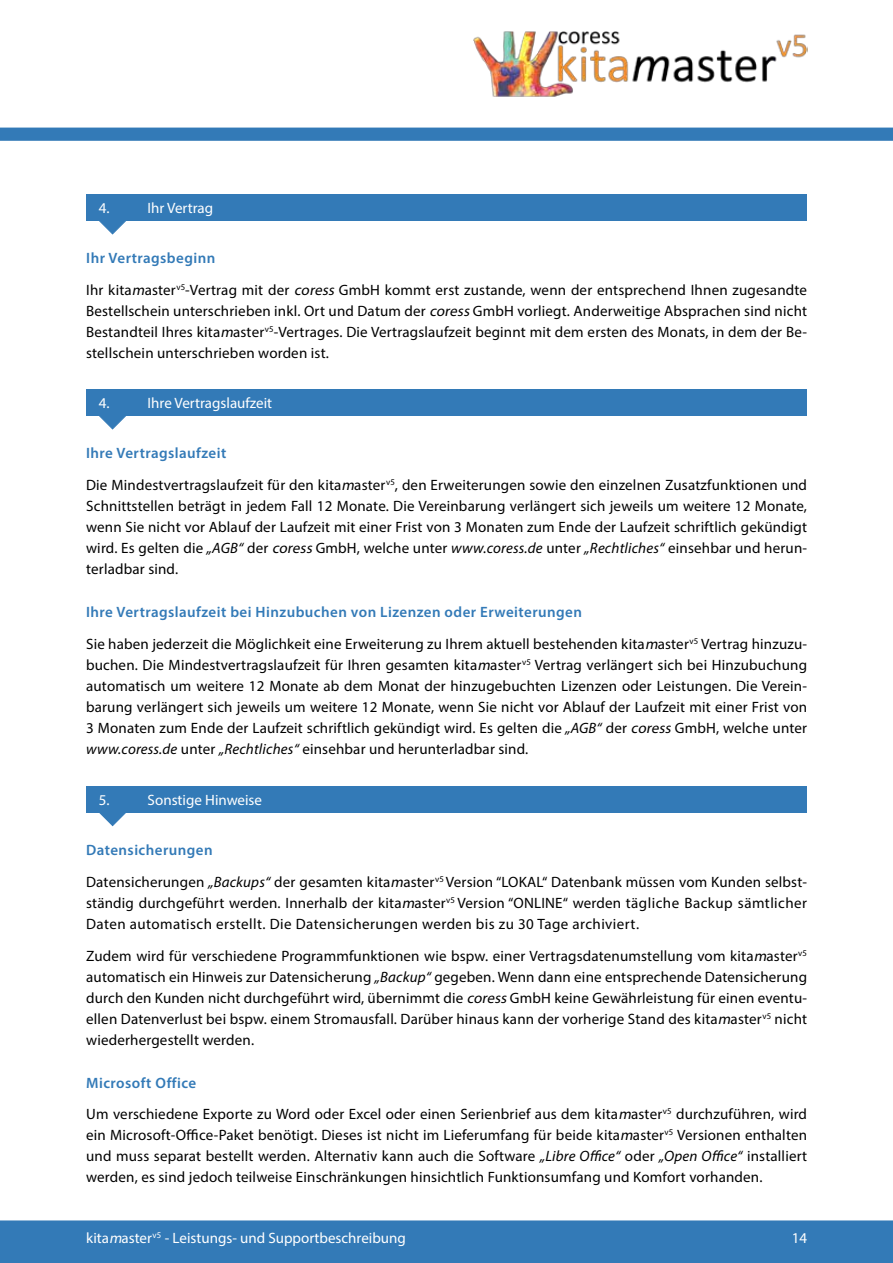
<style>
.page{position:relative;width:893px;height:1263px;background:#fff}
.page>*{position:absolute;margin:0;border:0;box-sizing:border-box;transform-origin:0 0}
.t1{font:15px/21px "Myriad Pro";letter-spacing:.01em;color:#000;text-align:justify}
.t2{font:600 15px "Myriad Pro";letter-spacing:.03em;color:#337ab7}
.t3{font:15px "Myriad Pro";color:#fff}
.s1{font-style:italic}
</style>
<div class="page">
<svg style="left:98px;top:220px;width:29px;height:15px"></svg>
<div style="left:86px;top:194px;width:721px;height:26px;background:#337ab7"></div>
<svg style="left:98px;top:812px;width:29px;height:14px"></svg>
<div style="left:86px;top:786px;width:721px;height:26px;background:#337ab7"></div>
<svg style="left:98px;top:415px;width:29px;height:15px"></svg>
<div style="left:86px;top:389px;width:721px;height:26px;background:#337ab7"></div>
<div style="left:0;top:1220px;width:893px;height:43px;background:#337ab7"></div>
<img style="left:473px;top:31px;width:334px;height:66px">
<svg style="left:0;top:128px;width:893px;height:13px;background:#367bb8"></svg>
<p class="t3" style="left:99px;top:199px;width:12px">4.</p>
<p class="t3" style="left:148px;top:199px;width:67px">Ihr Vertrag</p>
<p class="t2" style="left:86px;top:249px;width:131px">Ihr Vertragsbeginn</p>
<p class="t1" style="left:86px;top:279px;width:722px">Ihr kita<span class="s1">m</span>aster<sup>v5</sup>-Vertrag mit der <span class="s1">coress</span> GmbH kommt erst zustande, wenn der entsprechend Ihnen zugesandte Bestellschein unterschrieben inkl. Ort und Datum der <span class="s1">coress</span> GmbH vorliegt. Anderweitige Absprachen sind nicht Bestandteil Ihres kita<span class="s1">m</span>aster<sup>v5</sup>-Vertrages. Die Vertragslaufzeit beginnt mit dem ersten des Monats, in dem der Be&shy;stellschein unterschrieben worden ist.</p>
<p class="t3" style="left:99px;top:394px;width:12px">4.</p>
<p class="t3" style="left:148px;top:394px;width:126px">Ihre Vertragslaufzeit</p>
<p class="t2" style="left:86px;top:444px;width:142px">Ihre Vertragslaufzeit</p>
<p class="t1" style="left:86px;top:474px;width:722px">Die Mindestvertragslaufzeit für den kita<span class="s1">m</span>aster<sup>v5</sup>, den Erweiterungen sowie den einzelnen Zusatzfunktionen und Schnittstellen beträgt in jedem Fall 12 Monate. Die Vereinbarung verlängert sich jeweils um weitere 12 Monate, wenn Sie nicht vor Ablauf der Laufzeit mit einer Frist von 3 Monaten zum Ende der Laufzeit schriftlich gekündigt wird. Es gelten die <span class="s1">„AGB“</span> der <span class="s1">coress</span> GmbH, welche unter <span class="s1">www.coress.de</span> unter <span class="s1">„Rechtliches“</span> einsehbar und herun&shy;terladbar sind.</p>
<p class="t2" style="left:86px;top:603px;width:497px">Ihre Vertragslaufzeit bei Hinzubuchen von Lizenzen oder Erweiterungen</p>
<p class="t1" style="left:86px;top:633px;width:723px">Sie haben jederzeit die Möglichkeit eine Erweiterung zu Ihrem aktuell bestehenden kita<span class="s1">m</span>aster<sup>v5</sup> Vertrag hinzuzu&shy;buchen. Die Mindestvertragslaufzeit für Ihren gesamten kita<span class="s1">m</span>aster<sup>v5</sup> Vertrag verlängert sich bei Hinzubuchung automatisch um weitere 12 Monate ab dem Monat der hinzugebuchten Lizenzen oder Leistungen. Die Verein&shy;barung verlängert sich jeweils um weitere 12 Monate, wenn Sie nicht vor Ablauf der Laufzeit mit einer Frist von 3 Monaten zum Ende der Laufzeit schriftlich gekündigt wird. Es gelten die <span class="s1">„AGB“</span> der <span class="s1">coress</span> GmbH, welche unter <span class="s1">www.coress.de</span> unter <span class="s1">„Rechtliches“</span> einsehbar und herunterladbar sind.</p>
<p class="t3" style="left:99px;top:790px;width:12px">5.</p>
<p class="t3" style="left:148px;top:790px;width:116px">Sonstige Hinweise</p>
<p class="t2" style="left:86px;top:840px;width:128px">Datensicherungen</p>
<p class="t1" style="left:86px;top:871px;width:722px">Datensicherungen <span class="s1">„Backups“</span> der gesamten kita<span class="s1">m</span>aster<sup>v5</sup> Version “LOKAL“ Datenbank müssen vom Kunden selbst&shy;ständig durchgeführt werden. Innerhalb der kita<span class="s1">m</span>aster<sup>v5</sup> Version “ONLINE“ werden tägliche Backup sämtlicher Daten automatisch erstellt. Die Datensicherungen werden bis zu 30 Tage archiviert.</p>
<p class="t1" style="left:86px;top:945px;width:722px">Zudem wird für verschiedene Programmfunktionen wie bspw. einer Vertragsdatenumstellung vom kita<span class="s1">m</span>aster<sup>v5 </sup>automatisch ein Hinweis zur Datensicherung <span class="s1">„Backup“</span> gegeben. Wenn dann eine entsprechende Datensicherung durch den Kunden nicht durchgeführt wird, übernimmt die <span class="s1">coress</span> GmbH keine Gewährleistung für einen eventu&shy;ellen Datenverlust bei bspw. einem Stromausfall. Darüber hinaus kann der vorherige Stand des kita<span class="s1">m</span>aster<sup>v5</sup> nicht wiederhergestellt werden.</p>
<p class="t2" style="left:86px;top:1073px;width:112px">Microsoft Office</p>
<p class="t1" style="left:86px;top:1103px;width:722px">Um verschiedene Exporte zu Word oder Excel oder einen Serienbrief aus dem kita<span class="s1">m</span>aster<sup>v5</sup> durchzuführen, wird ein Microsoft-Office-Paket benötigt. Dieses ist nicht im Lieferumfang für beide kita<span class="s1">m</span>aster<sup>v5</sup> Versionen enthalten und muss separat bestellt werden. Alternativ kann auch die Software <span class="s1">„Libre Office“</span> oder <span class="s1">„Open Office“</span> installiert werden, es sind jedoch teilweise Einschränkungen hinsichtlich Funktionsumfang und Komfort vorhanden.</p>
<p class="t3" style="left:86px;top:1228px;width:321px">kita<span class="s1">m</span>aster<sup>v5</sup> - Leistungs- und Supportbeschreibung</p>
<p class="t3" style="left:792px;top:1228px;width:17px">14</p>
</div>
